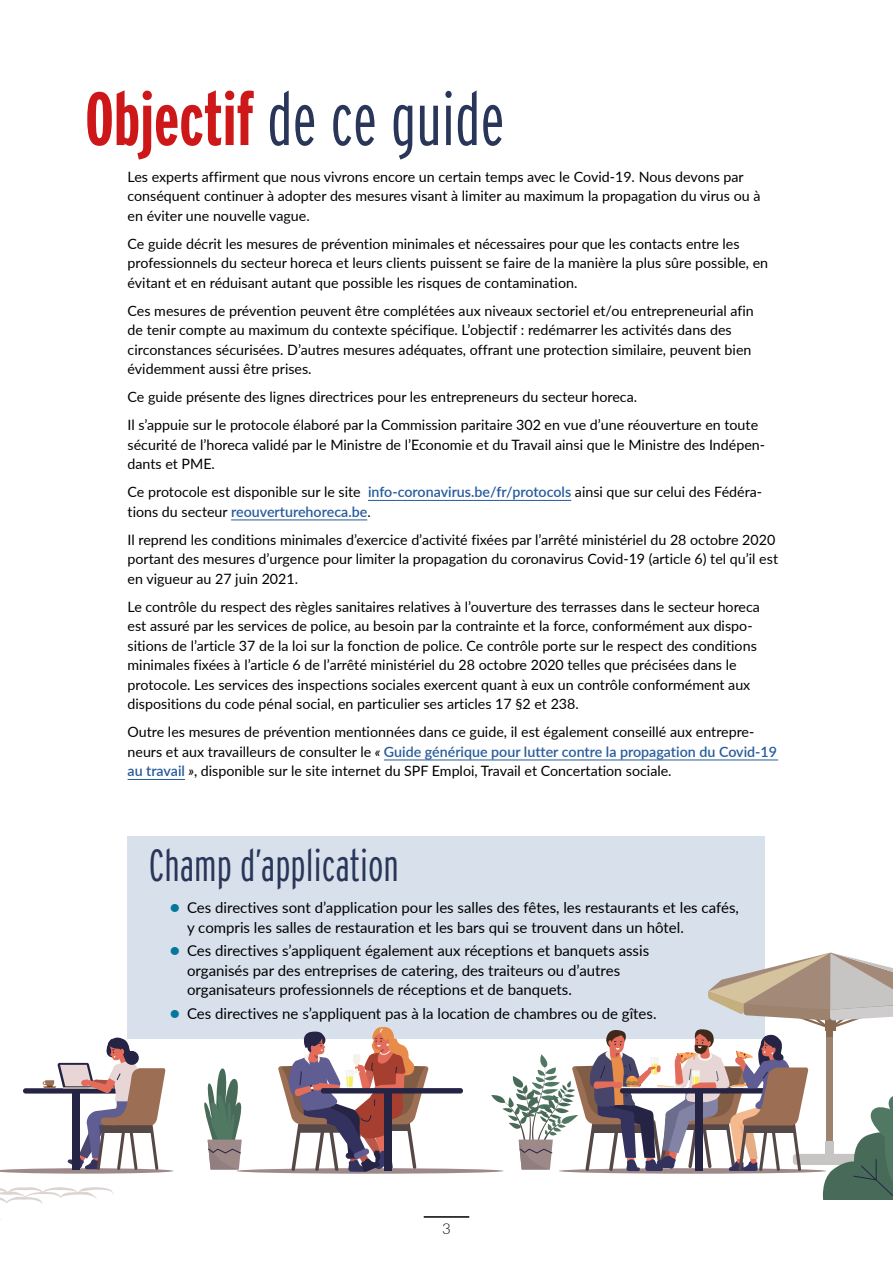
<style>
.page{position:relative;width:893px;height:1263px;background:#fff}
.page>*{position:absolute;margin:0;border:0;box-sizing:border-box;transform-origin:0 0}
.Title{font:300 75px "Interstate Compressed";color:#293659}
.Title-2{font:300 45px "Interstate Compressed";color:#293659}
.Body_text_bullet{font:15px/19.5px "Lato";color:#000}
.t1{font:300 15px "Lato";color:#000}
.Body_text_Normal{font:14.25px/19.5px "Lato";color:#000}
.s1{font-weight:700;color:#cd1719}
.s2{font-weight:600;color:#275b9b}
.s3{font-weight:500;font-style:italic}
.s4{font-weight:900;font-size:16.5px;color:#04779c}
</style>
<div class="page">
<hr style="left:424px;top:1216px;width:45px;height:2px;background:#000">
<svg style="left:0;top:1187px;width:114px;height:17px"></svg>
<div style="left:128px;top:836px;width:637px;height:203px;background:#d8e0eb"></div>
<hr style="left:368px;top:500px;width:203px;height:1px;background:#275b9b">
<hr style="left:231px;top:520px;width:136px;height:1px;background:#275b9b">
<hr style="left:384px;top:760px;width:394px;height:1px;background:#275b9b">
<hr style="left:128px;top:779px;width:57px;height:1px;background:#275b9b">
<svg style="left:236px;top:1168px;width:268px;height:6px"></svg>
<div style="left:321px;top:1088px;width:142px;height:5px;background:#252445;border-radius:2px"></div>
<svg style="left:0;top:1027px;width:173px;height:147px"></svg>
<div style="left:101px;top:1117px;width:18px;height:8px;background:#9c6f54;border-radius:4px"></div>
<svg style="left:278px;top:1026px;width:151px;height:146px"></svg>
<svg style="left:204px;top:1068px;width:38px;height:101px"></svg>
<svg style="left:491px;top:952px;width:402px;height:248px"></svg>
<p class="Title" style="left:85px;top:76px;width:421px"><span class="s1">Objectif</span> de ce guide</p>
<p class="Body_text_Normal" style="left:128px;top:166px;width:634px">Les experts affirment que nous vivrons encore un certain temps avec le Covid-19. Nous devons par conséquent continuer à adopter des mesures visant à limiter au maximum la propagation du virus ou à en éviter une nouvelle vague.</p>
<p class="Body_text_Normal" style="left:128px;top:233px;width:642px">Ce guide décrit les mesures de prévention minimales et nécessaires pour que les contacts entre les professionnels du secteur horeca et leurs clients puissent se faire de la manière la plus sûre possible, en évitant et en réduisant autant que possible les risques de contamination.</p>
<p class="Body_text_Normal" style="left:128px;top:300px;width:628px">Ces mesures de prévention peuvent être complétées aux niveaux sectoriel et/ou entrepreneurial afin de tenir compte au maximum du contexte spécifique. L’objectif : redémarrer les activités dans des circonstances sécurisées. D’autres mesures adéquates, offrant une protection similaire, peuvent bien évidemment aussi être prises.</p>
<p class="Body_text_Normal" style="left:128px;top:387px;width:511px">Ce guide présente des lignes directrices pour les entrepreneurs du secteur horeca.</p>
<p class="Body_text_Normal" style="left:128px;top:415px;width:639px">Il s’appuie sur le protocole élaboré par la Commission paritaire 302 en vue d’une réouverture en toute sécurité de l’horeca validé par le Ministre de l’Economie et du Travail ainsi que le Ministre des Indépen&shy;dants et PME.</p>
<p class="Body_text_Normal" style="left:128px;top:482px;width:636px">Ce protocole est disponible sur le site <span class="s2">info-coronavirus.be/fr/protocols</span> ainsi que sur celui des Fédéra&shy;tions du secteur <span class="s2">reouverturehoreca.be</span>.</p>
<p class="Body_text_Normal" style="left:128px;top:529px;width:652px">Il reprend les conditions minimales d’exercice d’activité fixées par l’arrêté ministériel du 28 octobre 2020 portant des mesures d’urgence pour limiter la propagation du coronavirus Covid-19 (article 6) tel qu’il est en vigueur au 27 juin 2021.</p>
<p class="Body_text_Normal" style="left:128px;top:596px;width:634px">Le contrôle du respect des règles sanitaires relatives à l’ouverture des terrasses dans le secteur horeca est assuré par les services de police, au besoin par la contrainte et la force, conformément aux dispo&shy;sitions de l’article 37 de la loi sur la fonction de police. Ce contrôle porte sur le respect des conditions minimales fixées à l’article 6 de l’arrêté ministériel du 28 octobre 2020 telles que précisées dans le protocole. Les services des inspections sociales exercent quant à eux un contrôle conformément aux dispositions du code pénal social, en particulier ses articles 17 §2 et 238.</p>
<p class="Body_text_Normal" style="left:128px;top:722px;width:651px">Outre les mesures de prévention mentionnées dans ce guide, il est également conseillé aux entrepre&shy;neurs et aux travailleurs de consulter le <span class="s3">«</span> <span class="s2">Guide générique pour lutter contre la propagation du Covid-19 au travail</span> <span class="s3">»</span>, disponible sur le site internet du SPF Emploi, Travail et Concertation sociale.</p>
<p class="Title-2" style="left:149px;top:840px;width:252px">Champ d’application</p>
<p class="Body_text_bullet" style="left:187px;top:897px;width:553px;text-indent:-17px"><span class="s4">•</span> Ces directives sont d’application pour les salles des fêtes, les restaurants et les cafés, y compris les salles de restauration et les bars qui se trouvent dans un hôtel.</p>
<p class="Body_text_bullet" style="left:187px;top:940px;width:464px;text-indent:-17px"><span class="s4">•</span> Ces directives s’appliquent également aux réceptions et banquets assis organisés par des entreprises de catering, des traiteurs ou d’autres organisateurs professionnels de réceptions et de banquets.</p>
<p class="Body_text_bullet" style="left:170px;top:1003px;width:488px"><span class="s4">•</span> Ces directives ne s’appliquent pas à la location de chambres ou de gîtes.</p>
<p class="t1" style="left:442px;top:1218px;width:10px">3</p>
</div>
